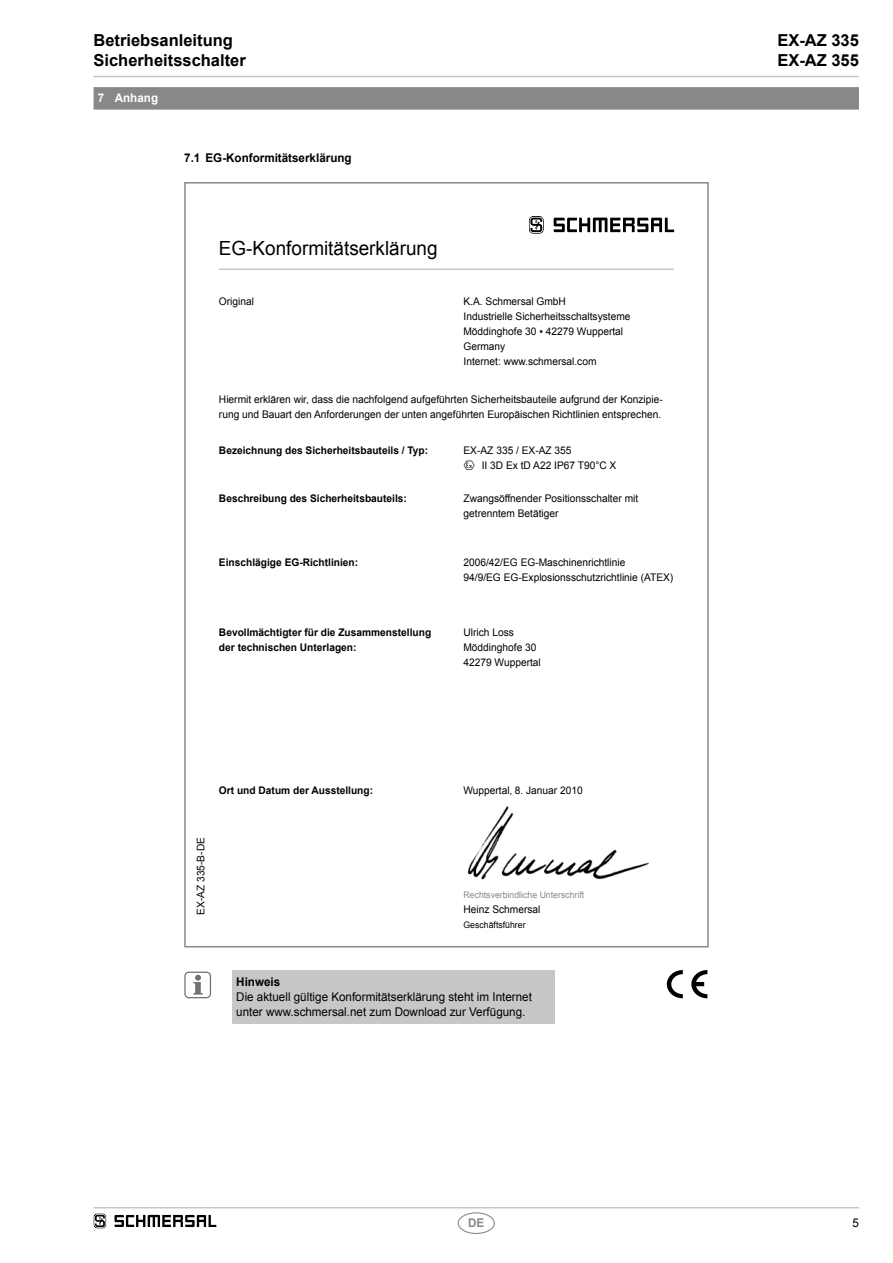
<style>
.page{position:relative;width:893px;height:1263px;background:#fff}
.page>*{position:absolute;margin:0;border:0;box-sizing:border-box;transform-origin:0 0}
.t1{font:19.5px "Arial";color:#000}
.t2{font:700 16.5px/19.8px "Arial";color:#000}
.t3{font:12px/15px "Arial";color:#000}
.t4{font:700 12px "Arial";color:#000}
.t5{font:700 12px "Arial";color:#fff}
.t6{font:700 12px "Arial";color:#87888a}
.t7{font:10.5px/15px "Arial";color:#000}
.t8{font:700 10.5px/15px "Arial";color:#000}
.t9{font:9px "Arial";color:#87888a}
.t10{font:9px "Arial";color:#000}
.s1{font-family:"Signmaster Regulr";font-size:13.2px}
</style>
<div class="page">
<svg style="left:94px;top:1213px;width:12px;height:15px"></svg>
<svg style="left:115px;top:1215px;width:101px;height:12px"></svg>
<hr style="left:94px;top:1207px;width:765px;height:1px;background:#c6c7c8">
<hr style="left:94px;top:76px;width:765px;height:1px;background:#c6c7c8">
<div style="left:458px;top:1212px;width:37px;height:22px;border:1px solid #87888a;border-radius:50%"></div>
<div style="left:94px;top:87px;width:765px;height:23px;background:#87888a"></div>
<div style="left:232px;top:970px;width:322px;height:53px;background:#c6c7c8"></div>
<div style="left:184px;top:972px;width:27px;height:26px;border:1px solid #707172;border-radius:4px"></div>
<svg style="left:193px;top:975px;width:10px;height:19px"></svg>
<hr style="left:219px;top:269px;width:455px;height:1px;background:#c6c7c8">
<img style="left:468px;top:806px;width:181px;height:74px">
<svg style="left:529px;top:216px;width:15px;height:18px"></svg>
<svg style="left:554px;top:218px;width:120px;height:14px"></svg>
<svg style="left:667px;top:970px;width:16px;height:28px"></svg>
<svg style="left:691px;top:970px;width:16px;height:28px"></svg>
<h2 class="t2" style="left:94px;top:31px;width:154px">Betriebsanleitung<br>Sicherheitsschalter</h2>
<p class="t5" style="left:98px;top:90px;width:62px">7 Anhang</p>
<p class="t4" style="left:184px;top:150px;width:169px">7.1 EG-Konformitätserklärung</p>
<h1 class="t1" style="left:219px;top:235px;width:220px">EG-Konformitätserklärung</h1>
<p class="t7" style="left:219px;top:294px;width:37px">Original</p>
<p class="t7" style="left:463px;top:294px;width:168px">K.A. Schmersal GmbH<br>Industrielle Sicherheitsschaltsysteme<br>Möddinghofe 30 ▪ 42279 Wuppertal<br>Germany<br>Internet: www.schmersal.com</p>
<p class="t7" style="left:219px;top:392px;width:445px">Hiermit erklären wir, dass die nachfolgend aufgeführten Sicherheitsbauteile aufgrund der Konzipie&shy;rung und Bauart den Anforderungen der unten angeführten Europäischen Richtlinien entsprechen.</p>
<p class="t8" style="left:219px;top:443px;width:211px">Bezeichnung des Sicherheitsbauteils / Typ:</p>
<p class="t7" style="left:463px;top:443px;width:154px">EX-AZ 335 / EX-AZ 355<br><span class="s1">L</span> II 3D Ex tD A22 IP67 T90°C X</p>
<p class="t8" style="left:219px;top:492px;width:189px">Beschreibung des Sicherheitsbauteils:</p>
<p class="t7" style="left:463px;top:491px;width:176px">Zwangsöffnender Positionsschalter mit getrenntem Betätiger</p>
<p class="t8" style="left:219px;top:555px;width:141px">Einschlägige EG-Richtlinien:</p>
<p class="t7" style="left:463px;top:554px;width:211px">2006/42/EG EG-Maschinenrichtlinie<br>94/9/EG EG-Explosionsschutzrichtlinie (ATEX)</p>
<p class="t8" style="left:219px;top:625px;width:214px">Bevollmächtigter für die Zusammenstellung der technischen Unterlagen:</p>
<p class="t7" style="left:463px;top:625px;width:79px">Ulrich Loss<br>Möddinghofe 30<br>42279 Wuppertal</p>
<p class="t8" style="left:219px;top:783px;width:156px">Ort und Datum der Ausstellung:</p>
<p class="t7" style="left:463px;top:783px;width:121px">Wuppertal‚ 8. Januar 2010</p>
<p class="t7" style="left:193px;top:915px;width:79px;rotate:-90deg">EX-AZ 335-B-DE</p>
<p class="t9" style="left:463px;top:889px;width:122px">Rechtsverbindliche Unterschrift</p>
<p class="t7" style="left:463px;top:902px;width:78px">Heinz Schmersal</p>
<p class="t10" style="left:463px;top:919px;width:64px">Geschäftsführer</p>
<p class="t4" style="left:236px;top:974px;width:45px">Hinweis</p>
<p class="t3" style="left:236px;top:989px;width:297px">Die aktuell gültige Konformitätserklärung steht im Internet unter www.schmersal.net zum Download zur Verfügung.</p>
<p class="t6" style="left:468px;top:1215px;width:18px">DE</p>
<h2 class="t2" style="left:777px;top:31px;width:83px">EX-AZ 335<br>EX-AZ 355</h2>
<p class="t3" style="left:852px;top:1216px;width:8px">5</p>
</div>
